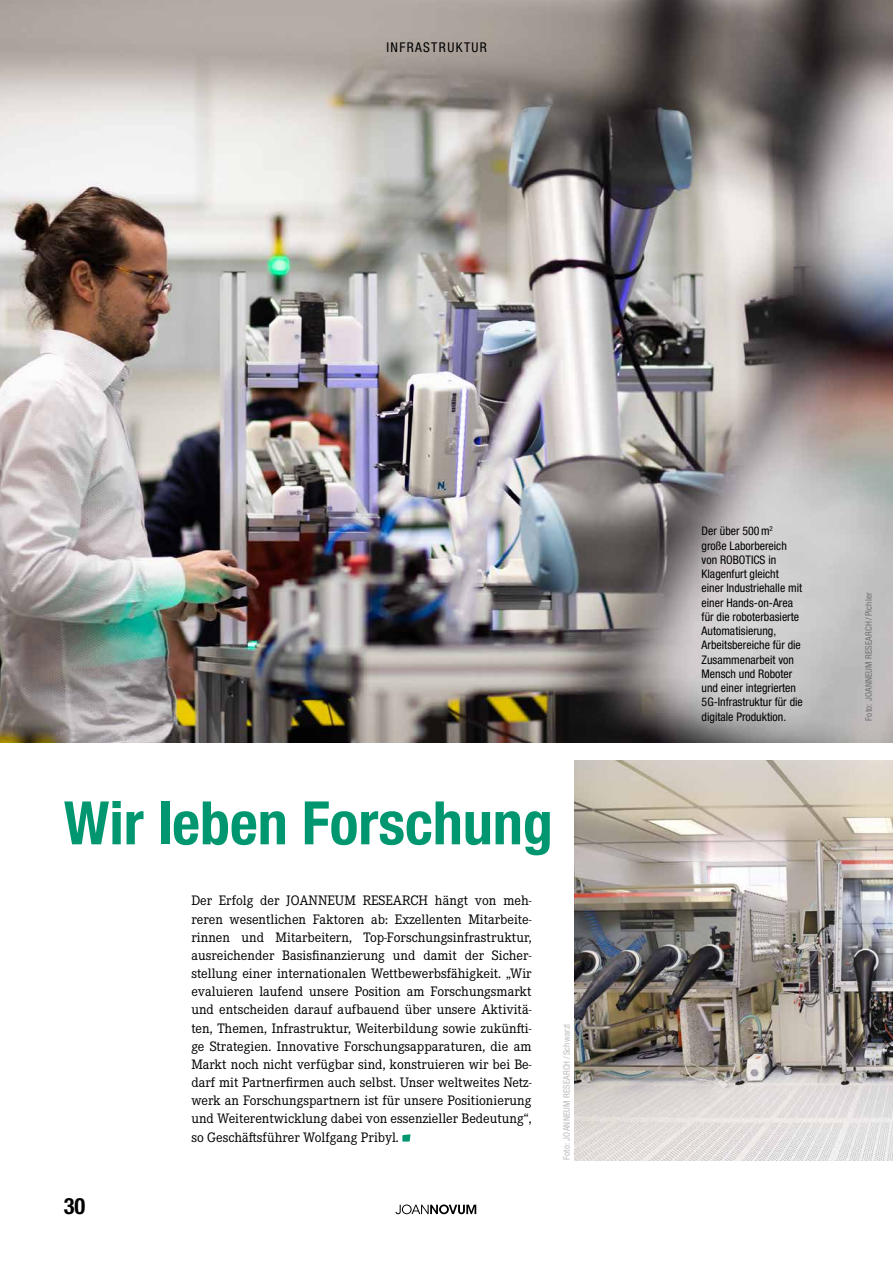
<style>
.page{position:relative;width:893px;height:1263px;background:#fff}
.page>*{position:absolute;margin:0;border:0;box-sizing:border-box;transform-origin:0 0}
.t1{font:700 condensed 60px "Helvetica Neue LT Pro";color:#009770}
.t2{font:700 condensed 22.5px "Helvetica Neue LT Pro";color:#000}
.t3{font:14.25px/18.1px "Corporate E Pro";color:#000;text-align:justify}
.t4{font:condensed 13.5px "Helvetica Neue LT Pro";letter-spacing:.1em;color:#000}
.t5{font:condensed 11.85px/14.2px "Helvetica Neue LT Pro";color:#000}
.t6{font:condensed 9px "Helvetica Neue LT Pro";letter-spacing:.02em;color:#bcbcbc}
.t7{font:condensed 9px "Helvetica Neue LT Pro";letter-spacing:.02em;color:#70706f}
</style>
<div class="page">
<img style="left:574px;top:760px;width:319px;height:401px">
<img style="left:0;top:0;width:893px;height:742px">
<svg style="left:402px;top:1134px;width:8px;height:7px"></svg>
<svg style="left:395px;top:1204px;width:81px;height:10px"></svg>
<p class="t4" style="left:386px;top:40px;width:102px">INFRASTRUKTUR</p>
<h1 class="t1" style="left:64px;top:787px;width:491px">Wir leben Forschung</h1>
<h2 class="t2" style="left:64px;top:1192px;width:23px">30</h2>
<p class="t3" style="left:191px;top:891px;width:342px">Der Erfolg der JOANNEUM RESEARCH hängt von meh&shy;reren wesentlichen Faktoren ab: Exzellenten Mitarbeite&shy;rinnen und Mitarbeitern, Top-Forschungsinfrastruktur, ausreichender Basisfinanzierung und damit der Sicher&shy;stellung einer internationalen Wettbewerbsfähigkeit. „Wir evaluieren laufend unsere Position am Forschungsmarkt und entscheiden darauf aufbauend über unsere Aktivitä&shy;ten, Themen, Infrastruktur, Weiterbildung sowie zukünfti&shy;ge Strategien. Innovative Forschungsapparaturen, die am Markt noch nicht verfügbar sind, konstruieren wir bei Be&shy;darf mit Partnerfirmen auch selbst. Unser weltweites Netz&shy;werk an Forschungspartnern ist für unsere Positionierung und Weiterentwicklung dabei von essenzieller Bedeutung“, so Geschäftsführer Wolfgang Pribyl.</p>
<p class="t6" style="left:561px;top:1160px;width:138px;rotate:-90deg">Foto: JOANNEUM RESEARCH / Schwarzl</p>
<p class="t5" style="left:702px;top:524px;width:103px">Der über 500m<sup>2<br></sup>große Laborbereich von ROBOTICS in<br>Klagenfurt gleicht einer Industriehalle mit einer Hands-on-Area für die roboterbasierte<br>Automatisierung,<br>Arbeitsbereiche für die<br>Zusammenarbeit von<br>Mensch und Roboter und einer integrierten<br>5G-Infrastruktur für die digitale Produktion.</p>
<p class="t7" style="left:863px;top:720px;width:130px;rotate:-90deg">Foto: JOANNEUM RESEARCH / Pichler</p>
</div>
